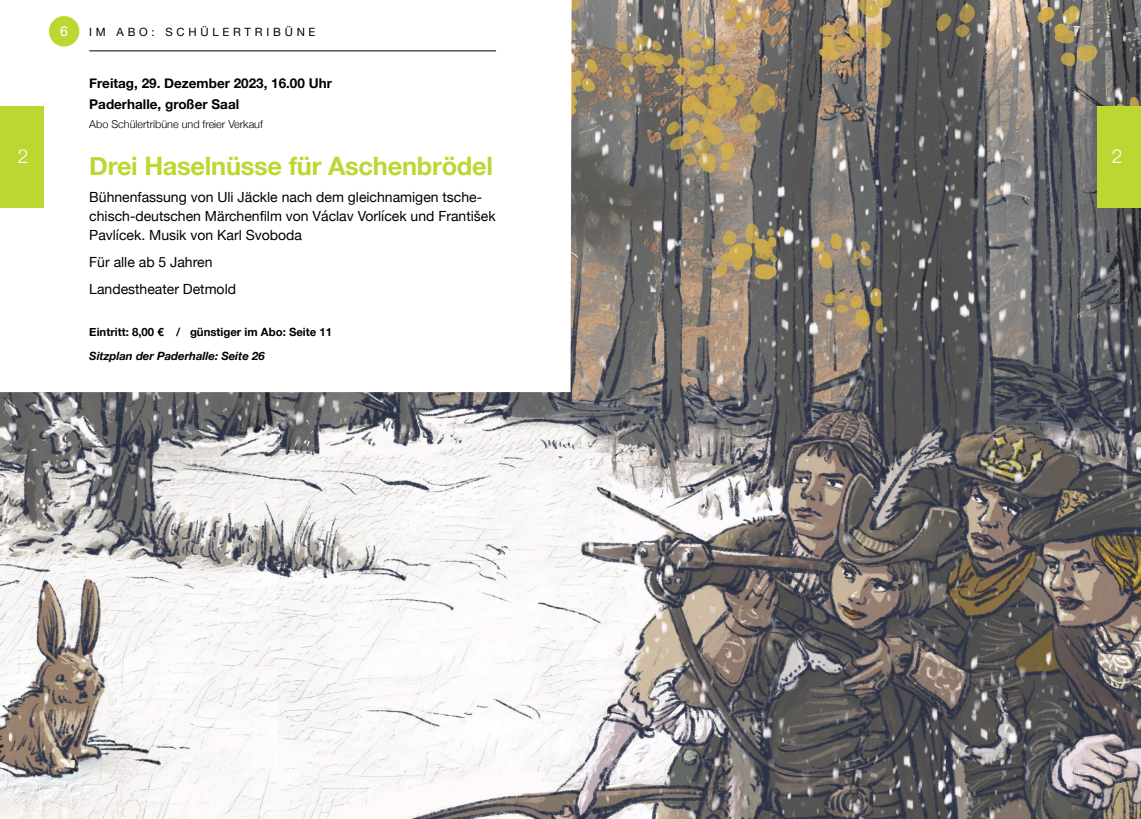
<style>
.page{position:relative;width:1141px;height:819px;background:#fff}
.page>*{position:absolute;margin:0;border:0;box-sizing:border-box;transform-origin:0 0}
.t1{font:700 25.38px "Helvetica Neue";letter-spacing:-.01em;color:#bdd732}
.t2{font:300 19.25px "Helvetica Neue";color:#fff}
.t3{font:14px/19.2px "Helvetica Neue";color:#000}
.t4{font:14px "Helvetica Neue";color:#fff}
.t5{font:700 13.47px/21px "Helvetica Neue";color:#000}
.t6{font:700 11.38px "Helvetica Neue";color:#000}
.t7{font:italic 700 11.38px "Helvetica Neue";color:#000}
.t8{font:11.38px "Helvetica Neue";letter-spacing:.33em;color:#000}
.t9{font:300 10.85px "Helvetica Neue";color:#000}
</style>
<div class="page">
<img style="left:0;top:0;width:1141px;height:819px">
<div style="left:1097px;top:105px;width:44px;height:102px;background:#bdd732"></div>
<div style="left:0;top:105px;width:44px;height:102px;background:#bdd732"></div>
<p class="t4" style="left:60px;top:21px;width:9px">6</p>
<p class="t4" style="left:1073px;top:21px;width:9px">7</p>
<p class="t8" style="left:89px;top:24px;width:228px">IM ABO: SCHÜLERTRIBÜNE</p>
<p class="t5" style="left:89px;top:73px;width:244px">Freitag, 29. Dezember 2023, 16.00 Uhr<br>Paderhalle, großer Saal</p>
<p class="t9" style="left:89px;top:115px;width:175px">Abo Schülertribüne und freier Verkauf</p>
<h1 class="t1" style="left:89px;top:146px;width:405px">Drei Haselnüsse für Aschenbrödel</h1>
<p class="t3" style="left:89px;top:188px;width:408px">Bühnenfassung von Uli Jäckle nach dem gleichnamigen tsche&shy;chisch-deutschen Märchenfilm von Václav Vorlícek und František<br>Pavlícek. Musik von Karl Svoboda</p>
<p class="t3" style="left:89px;top:249px;width:148px;line-height:26.8px">Für alle ab 5 Jahren<br>Landestheater Detmold</p>
<p class="t6" style="left:89px;top:323px;width:244px">Eintritt: 8,00 € / günstiger im Abo: Seite 11</p>
<p class="t7" style="left:89px;top:347px;width:177px">Sitzplan der Paderhalle: Seite 26</p>
<h2 class="t2" style="left:18px;top:141px;width:12px">2</h2>
<h2 class="t2" style="left:1112px;top:141px;width:12px">2</h2>
</div>
